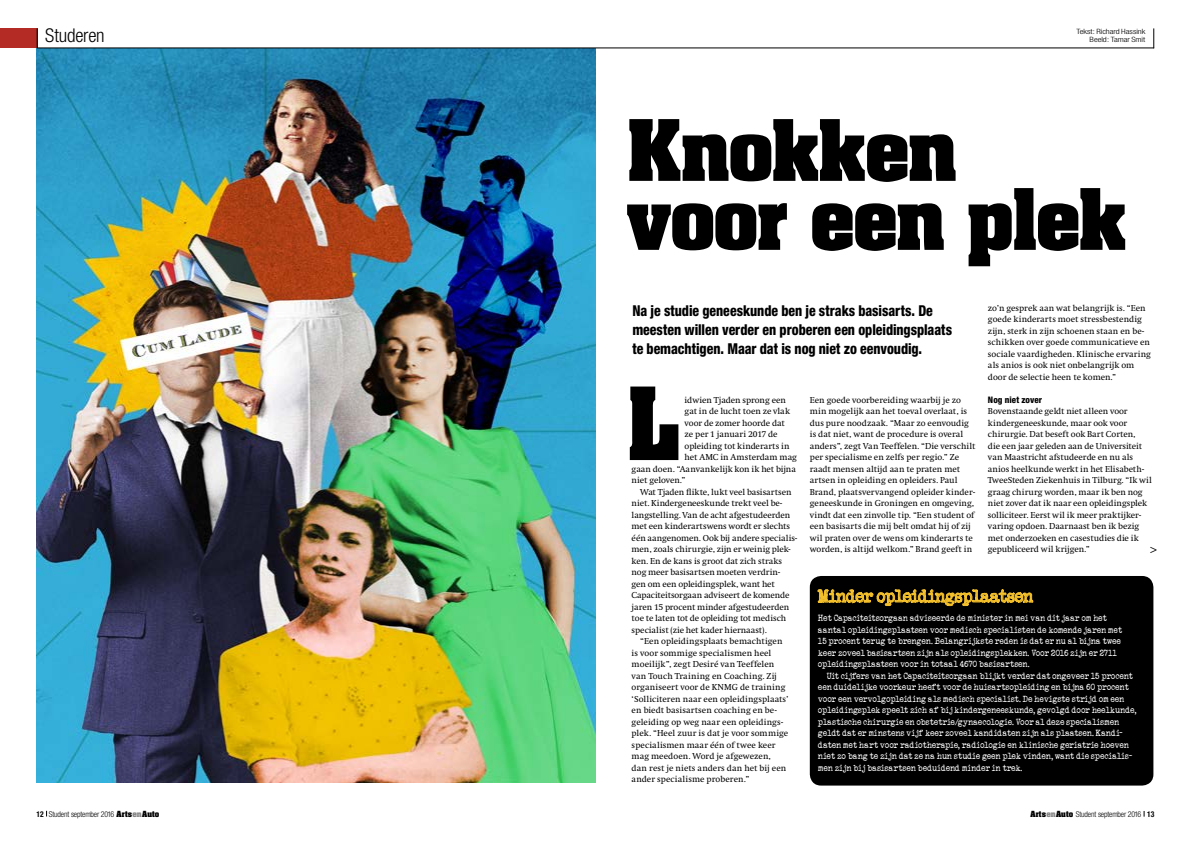
<style>
.page{position:relative;width:1191px;height:842px;background:#fff}
.page>*{position:absolute;margin:0;border:0;box-sizing:border-box;transform-origin:0 0}
.t1{font:700 85.7px "Aachen";color:#000;scale:.9 1}
.t2{font:700 72px/69px "Aachen";letter-spacing:-.015em;color:#000}
.t3{font:300 condensed 19px "Helvetica Neue";letter-spacing:-.01em;color:#000}
.t4{font:18px "Veteran Typewriter";color:#f4c02c}
.t5{font:800 condensed 15px/19px "Helvetica Neue";letter-spacing:-.005em;color:#000;scale:.92 1}
.t6{font:9.1px/11.5px "Veteran Typewriter";letter-spacing:.01em;color:#fff}
.t7{font:9px/11.5px "AA Swift";color:#000}
.t8{font:800 condensed 9px "Helvetica Neue";letter-spacing:.005em;color:#000}
.t9{font:300 condensed 8px "Helvetica Neue";letter-spacing:-.02em;color:#000}
.t10{font:300 condensed 7.3px/8.3px "Helvetica Neue";letter-spacing:-.01em;color:#000;text-align:right;scale:1.21 1}
.s1{font-weight:700}
.s2{font-family:"Aachen";font-weight:700;font-stretch:normal;font-size:7.2px}
.s3{font-family:"Aachen";font-weight:700;font-stretch:normal;font-size:7.2px;color:#878787}
</style>
<div class="page">
<div style="left:0;top:28px;width:37px;height:20px;background:#b32b24"></div>
<svg style="left:37px;top:28px;width:1px;height:20px"></svg>
<svg style="left:1153px;top:28px;width:1px;height:20px"></svg>
<img style="left:37px;top:49px;width:558px;height:734px">
<hr style="left:37px;top:48px;width:1117px;height:1px;background:#000">
<div style="left:810px;top:576px;width:343px;height:209px;background:#000;border-radius:11px"></div>
<svg style="left:817px;top:589px;width:216px;height:17px"></svg>
<h3 class="t3" style="left:45px;top:24px;width:61px">Studeren</h3>
<p class="t10" style="left:1076px;top:27px;width:58px">Tekst: Richard Hassink<br>Beeld: Tamar Smit</p>
<h2 class="t2" style="left:626px;top:113px;width:501px">Knokken voor een plek</h2>
<p class="t7" style="left:988px;top:302px;width:165px">zo’n gesprek aan wat belangrijk is. “Een goede kinderarts moet stressbestendig zijn, sterk in zijn schoenen staan en be&shy;schikken over goede communicatieve en sociale vaardigheden. Klinische ervaring als anios is ook niet onbelangrijk om door de selectie heen te komen.”</p>
<p class="t8" style="left:988px;top:394px;width:56px">Nog niet zover</p>
<p class="t7" style="left:988px;top:406px;width:165px">Bovenstaande geldt niet alleen voor kindergeneeskunde, maar ook voor chirurgie. Dat beseft ook Bart Corten,<br>die een jaar geleden aan de Universiteit van Maastricht afstudeerde en nu als anios heelkunde werkt in het Elisabeth-TweeSteden Ziekenhuis in Tilburg. “Ik wil graag chirurg worden, maar ik ben nog niet zover dat ik naar een opleidingsplek solliciteer. Eerst wil ik meer praktijker&shy;varing opdoen. Daarnaast ben ik bezig met onderzoeken en casestudies die ik gepubliceerd wil krijgen.”</p>
<h3 class="t5" style="left:632px;top:301px;width:349px">Na je studie geneeskunde ben je straks basisarts. De meesten willen verder en proberen een opleidingsplaats te bemachtigen. Maar dat is nog niet zo eenvoudig.</h3>
<h1 class="t1" style="left:628px;top:359px;width:60px">L</h1>
<p class="t7" style="left:684px;top:394px;width:103px">idwien Tjaden sprong een</p>
<p class="t7" style="left:684px;top:405px;width:107px">gat in de lucht toen ze vlak</p>
<p class="t7" style="left:684px;top:417px;width:102px">voor de zomer hoorde dat</p>
<p class="t7" style="left:684px;top:428px;width:94px">ze per 1 januari 2017 de</p>
<p class="t7" style="left:684px;top:440px;width:106px">opleiding tot kinderarts in</p>
<p class="t7" style="left:684px;top:452px;width:114px">het AMC in Amsterdam mag</p>
<p class="t7" style="left:631px;top:463px;width:166px">gaan doen. “Aanvankelijk kon ik het bijna</p>
<p class="t7" style="left:631px;top:475px;width:55px">niet geloven.”</p>
<p class="t7" style="left:640px;top:486px;width:153px">Wat Tjaden flikte, lukt veel basisartsen</p>
<p class="t7" style="left:631px;top:498px;width:152px">niet. Kindergeneeskunde trekt veel be-</p>
<p class="t7" style="left:631px;top:509px;width:160px">langstelling. Van de acht afgestudeerden</p>
<p class="t7" style="left:631px;top:521px;width:160px">met een kinderartswens wordt er slechts</p>
<p class="t7" style="left:631px;top:532px;width:167px">één aangenomen. Ook bij andere specialis-</p>
<p class="t7" style="left:631px;top:544px;width:160px">men, zoals chirurgie, zijn er weinig plek-</p>
<p class="t7" style="left:631px;top:555px;width:152px">ken. En de kans is groot dat zich straks</p>
<p class="t7" style="left:631px;top:567px;width:150px">nog meer basisartsen moeten verdrin-</p>
<p class="t7" style="left:631px;top:578px;width:145px">gen om een opleidingsplek, want het</p>
<p class="t7" style="left:631px;top:590px;width:159px">Capaciteitsorgaan adviseert de komende</p>
<p class="t7" style="left:631px;top:601px;width:159px">jaren 15 procent minder afgestudeerden</p>
<p class="t7" style="left:631px;top:613px;width:156px">toe te laten tot de opleiding tot medisch</p>
<p class="t7" style="left:631px;top:624px;width:137px">specialist (zie het kader hiernaast).</p>
<p class="t7" style="left:640px;top:636px;width:144px">“Een opleidingsplaats bemachtigen</p>
<p class="t7" style="left:631px;top:647px;width:141px">is voor sommige specialismen heel</p>
<p class="t7" style="left:631px;top:659px;width:144px">moeilijk”, zegt Desiré van Teeffelen</p>
<p class="t7" style="left:631px;top:670px;width:147px">van Touch Training en Coaching. Zij</p>
<p class="t7" style="left:631px;top:682px;width:155px">organiseert voor de KNMG de training</p>
<p class="t7" style="left:631px;top:693px;width:158px">‘Solliciteren naar een opleidingsplaats’</p>
<p class="t7" style="left:631px;top:705px;width:147px">en biedt basisartsen coaching en be-</p>
<p class="t7" style="left:631px;top:716px;width:153px">geleiding op weg naar een opleidings-</p>
<p class="t7" style="left:631px;top:728px;width:158px">plek. “Heel zuur is dat je voor sommige</p>
<p class="t7" style="left:631px;top:739px;width:145px">specialismen maar één of twee keer</p>
<p class="t7" style="left:631px;top:751px;width:141px">mag meedoen. Word je afgewezen,</p>
<p class="t7" style="left:631px;top:762px;width:156px">dan rest je niets anders dan het bij een</p>
<p class="t7" style="left:631px;top:774px;width:119px">ander specialisme proberen.”</p>
<p class="t7" style="left:810px;top:394px;width:167px">Een goede voorbereiding waarbij je zo min mogelijk aan het toeval overlaat, is dus pure noodzaak. “Maar zo eenvoudig is dat niet, want de procedure is overal anders”, zegt Van Teeffelen. “Die verschilt per specialisme en zelfs per regio.” Ze raadt mensen altijd aan te praten met artsen in opleiding en opleiders. Paul Brand, plaatsvervangend opleider kinder&shy;geneeskunde in Groningen en omgeving, vindt dat een zinvolle tip. “Een student of een basisarts die mij belt omdat hij of zij wil praten over de wens om kinderarts te worden, is altijd welkom.” Brand geeft in</p>
<h3 class="t4" style="left:818px;top:588px;width:216px">Minder opleidingsplaatsen</h3>
<p class="t6" style="left:818px;top:612px;width:305px">Het Capaciteitsorgaan adviseerde de minister in mei van dit jaar om het aantal opleidingsplaatsen voor medisch specialisten de komende jaren met 15 procent terug te brengen. Belangrijkste reden is dat er nu al bijna twee keer zoveel basisartsen zijn als opleidingsplekken. Voor 2016 zijn er 2711 opleidingsplaatsen voor in totaal 4670 basisartsen.</p>
<p class="t6" style="left:818px;top:670px;width:320px;text-indent:9px">Uit cijfers van het Capaciteitsorgaan blijkt verder dat ongeveer 15 procent een duidelijke voorkeur heeft voor de huisartsopleiding en bijna 60 procent voor een vervolgopleiding als medisch specialist. De hevigste strijd om een opleidingsplek speelt zich af bij kindergeneeskunde, gevolgd door heelkunde, plastische chirurgie en obstetrie/gynaecologie. Voor al deze specialismen geldt dat er minstens vijf keer zoveel kandidaten zijn als plaatsen. Kandi&shy;daten met hart voor radiotherapie, radiologie en klinische geriatrie hoeven niet zo bang te zijn dat ze na hun studie geen plek vinden, want die specialis&shy;men zijn bij basisartsen beduidend minder in trek.</p>
<p class="t9" style="left:37px;top:809px;width:124px"><span class="s1">12</span> Student september 2016 <span class="s2">Arts</span><span class="s3">en</span><span class="s2">Auto</span></p>
<p class="t9" style="left:1030px;top:809px;width:125px"><span class="s2">Arts</span><span class="s3">en</span><span class="s2">Auto</span> Student september 2016 <span class="s1">13</span></p>
</div>
